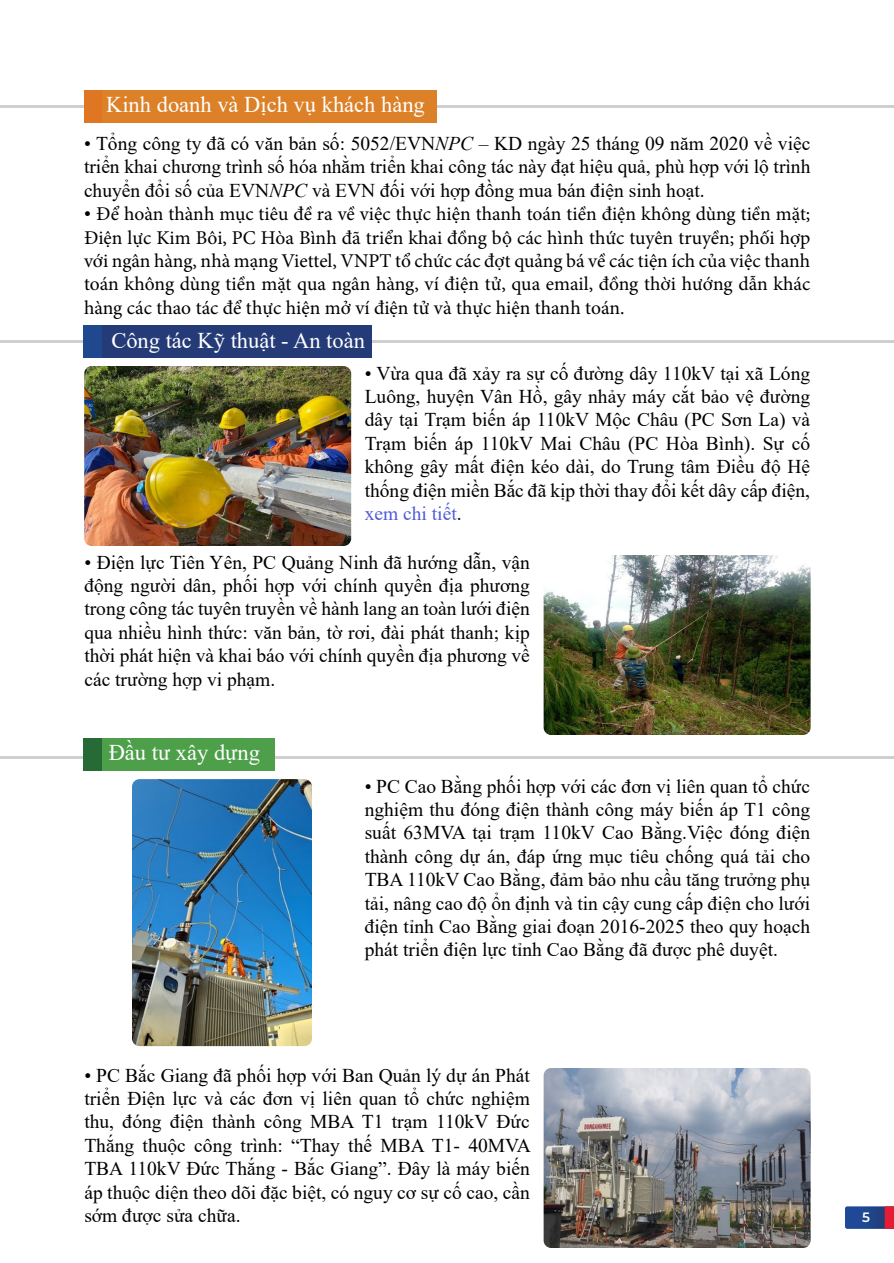
<style>
.page{position:relative;width:894px;height:1263px;background:#fff}
.page>*{position:absolute;margin:0;border:0;box-sizing:border-box;transform-origin:0 0}
.t1{font:22.5px "Times New Roman";color:#fff}
.t2{font:19.5px/23.4px "Times New Roman";color:#000;text-align:justify}
.t3{font:19.5px/23.4px "Minion Pro";color:#000;text-align:justify}
.t4{font:600 13.5px "Montserrat";color:#fff}
.s1{font-style:italic}
.s2{font-family:"Times New Roman"}
.s3{color:#4f5cd6}
</style>
<div class="page">
<svg style="left:845px;top:1206px;width:49px;height:23px"></svg>
<img style="left:84px;top:366px;width:267px;height:180px">
<img style="left:544px;top:555px;width:267px;height:180px">
<hr style="left:0;top:105px;width:894px;height:2px;background:#cfcfcf">
<div style="left:84px;top:90px;width:18px;height:33px;background:#e07522"></div>
<div style="left:102px;top:90px;width:334px;height:33px;background:#dc8128"></div>
<hr style="left:0;top:341px;width:893px;height:2px;background:#cfcfcf">
<div style="left:84px;top:326px;width:18px;height:32px;background:#1f488f"></div>
<div style="left:102px;top:326px;width:270px;height:32px;background:#243b78"></div>
<hr style="left:0;top:756px;width:894px;height:2px;background:#cfcfcf">
<div style="left:84px;top:738px;width:18px;height:33px;background:#266b36"></div>
<div style="left:102px;top:738px;width:172px;height:33px;background:#4d9f49"></div>
<img style="left:132px;top:779px;width:180px;height:267px">
<img style="left:544px;top:1068px;width:267px;height:180px">
<p class="t1" style="left:106px;top:89px;width:320px">Kinh doanh và Dịch vụ khách hàng</p>
<p class="t2" style="left:84px;top:131px;width:728px">• Tổng công ty đã có văn bản số: 5052/EVN<span class="s1">NPC</span> – KD ngày 25 tháng 09 năm 2020 về việc triển khai chương trình số hóa nhằm triển khai công tác này đạt hiệu quả, phù hợp với lộ trình chuyển đổi số của EVN<span class="s1">NPC</span> và EVN đối với hợp đồng mua bán điện sinh hoạt.</p>
<p class="t3" style="left:84px;top:202px;width:728px"><span class="s2">•</span> Để hoàn thành mục tiêu đề ra về việc thực hiện thanh toán tiền điện không dùng tiền mặt; Điện lực Kim Bôi, PC Hòa Bình đã triển khai đồng bộ các hình thức tuyên truyền; phối hợp với ngân hàng, nhà mạng Viettel, VNPT tổ chức các đợt quảng bá về các tiện ích của việc thanh toán không dùng tiền mặt qua ngân hàng, ví điện tử, qua email, đồng thời hướng dẫn khác hàng các thao tác để thực hiện mở ví điện tử và thực hiện thanh toán.</p>
<p class="t1" style="left:111px;top:324px;width:255px">Công tác Kỹ thuật - An toàn</p>
<p class="t2" style="left:365px;top:361px;width:447px">• Vừa qua đã xảy ra sự cố đường dây 110kV tại xã Lóng Luông, huyện Vân Hồ, gây nhảy máy cắt bảo vệ đường dây tại Trạm biến áp 110kV Mộc Châu (PC Sơn La) và Trạm biến áp 110kV Mai Châu (PC Hòa Bình). Sự cố không gây mất điện kéo dài, do Trung tâm Điều độ Hệ thống điện miền Bắc đã kịp thời thay đổi kết dây cấp điện, <span class="s3">xem chi tiết</span>.</p>
<p class="t2" style="left:84px;top:550px;width:447px">• Điện lực Tiên Yên, PC Quảng Ninh đã hướng dẫn, vận động người dân, phối hợp với chính quyền địa phương trong công tác tuyên truyền về hành lang an toàn lưới điện qua nhiều hình thức: văn bản, tờ rơi, đài phát thanh; kịp thời phát hiện và khai báo với chính quyền địa phương về các trường hợp vi phạm.</p>
<p class="t1" style="left:109px;top:737px;width:153px">Đầu tư xây dựng</p>
<p class="t2" style="left:365px;top:774px;width:447px">• PC Cao Bằng phối hợp với các đơn vị liên quan tổ chức nghiệm thu đóng điện thành công máy biến áp T1 công suất 63MVA tại trạm 110kV Cao Bằng.Việc đóng điện thành công dự án, đáp ứng mục tiêu chống quá tải cho TBA 110kV Cao Bằng, đảm bảo nhu cầu tăng trưởng phụ tải, nâng cao độ ổn định và tin cậy cung cấp điện cho lưới điện tỉnh Cao Bằng giai đoạn 2016-2025 theo quy hoạch phát triển điện lực tỉnh Cao Bằng đã được phê duyệt.</p>
<p class="t2" style="left:84px;top:1063px;width:448px">• PC Bắc Giang đã phối hợp với Ban Quản lý dự án Phát triển Điện lực và các đơn vị liên quan tổ chức nghiệm thu, đóng điện thành công MBA T1 trạm 110kV Đức Thắng thuộc công trình: “Thay thế MBA T1- 40MVA TBA 110kV Đức Thắng - Bắc Giang”. Đây là máy biến áp thuộc diện theo dõi đặc biệt, có nguy cơ sự cố cao, cần sớm được sửa chữa.</p>
<p class="t4" style="left:862px;top:1208px;width:9px">5</p>
</div>
